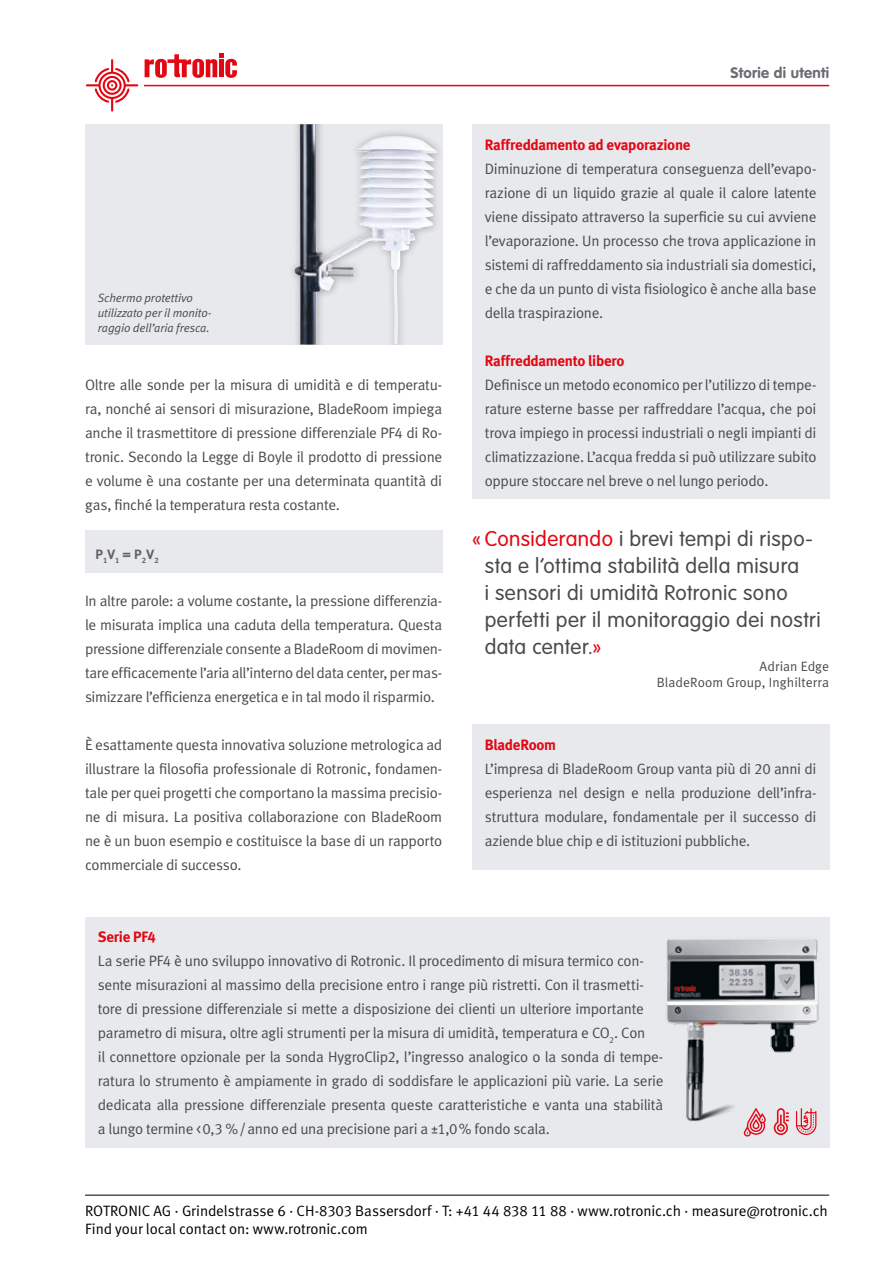
<style>
.page{position:relative;width:893px;height:1263px;background:#fff}
.page>*{position:absolute;margin:0;border:0;box-sizing:border-box;transform-origin:0 0}
.t1{font:300 21px "VAG Rounded LT";letter-spacing:.02em;color:#4a4a49}
.t2{font:15px/24px "Meta Normal LF";letter-spacing:-.02em;color:#4a4a49;text-align:justify}
.t3{font:15px/18px "Meta Normal LF";letter-spacing:-.005em;color:#000}
.t4{font:15px "Meta Bold LF";letter-spacing:-.015em;color:#e30613}
.t5{font:700 15px "VAG Rounded";letter-spacing:.02em;color:#696c71}
.t6{font:13.5px/16.5px "Meta Normal LF";letter-spacing:.005em;color:#4a4a49;text-align:right}
.t7{font:13.5px "Meta Bold LF";color:#646363}
.t8{font:italic 12px/15px "Meta Normal LF";letter-spacing:-.005em;color:#4a4a49}
.s1{color:#e30613}
</style>
<div class="page">
<hr style="left:144px;top:85px;width:685px;height:1px;background:#e30613">
<svg style="left:86px;top:59px;width:52px;height:53px"></svg>
<svg style="left:145px;top:53px;width:92px;height:25px"></svg>
<div style="left:472px;top:724px;width:357px;height:146px;background:#e7e9ec"></div>
<div style="left:472px;top:124px;width:357px;height:375px;background:#e7e9ec"></div>
<div style="left:85px;top:124px;width:357px;height:220px;background:#e7e9ec"></div>
<div style="left:288px;top:124px;width:154px;height:220px;background:#000;opacity:.3"></div>
<img style="left:294px;top:124px;width:61px;height:220px">
<div style="left:85px;top:530px;width:357px;height:43px;background:#e7e9ec"></div>
<div style="left:85px;top:917px;width:744px;height:230px;background:#e7e9ec"></div>
<svg style="left:744px;top:1131px;width:20px;height:5px"></svg>
<svg style="left:774px;top:1131px;width:14px;height:4px"></svg>
<svg style="left:798px;top:1131px;width:17px;height:4px"></svg>
<img style="left:666px;top:938px;width:153px;height:193px">
<hr style="left:85px;top:1195px;width:744px;height:1px;background:#000">
<p class="t8" style="left:98px;top:290px;width:116px">Schermo protettivo utilizzato per il monito&shy;raggio dell’aria fresca.</p>
<p class="t2" style="left:85px;top:373px;width:359px">Oltre alle sonde per la misura di umidità e di temperatu&shy;ra, nonché ai sensori di misurazione, BladeRoom impiega anche il trasmettitore di pressione differenziale PF4 di Ro&shy;tronic. Secondo la Legge di Boyle il prodotto di pressione e volume è una costante per una determinata quantità di gas, finché la temperatura resta costante.</p>
<p class="t7" style="left:95px;top:545px;width:65px">P<sub>1</sub>V<sub>1</sub> = P<sub>2</sub>V<sub>2</sub></p>
<p class="t2" style="left:85px;top:589px;width:359px">In altre parole: a volume costante, la pressione differenzia&shy;le misurata implica una caduta della temperatura. Questa pressione differenziale consente a BladeRoom di movimen&shy;tare efficacemente l’aria all’interno del data center, per mas&shy;simizzare l’efficienza energetica e in tal modo il risparmio.</p>
<p class="t2" style="left:85px;top:733px;width:359px">È esattamente questa innovativa soluzione metrologica ad illustrare la filosofia professionale di Rotronic, fondamen&shy;tale per quei progetti che comportano la massima precisio&shy;ne di misura. La positiva collaborazione con BladeRoom ne è un buon esempio e costituisce la base di un rapporto commerciale di successo.</p>
<p class="t5" style="left:730px;top:64px;width:100px">Storie di utenti</p>
<p class="t4" style="left:485px;top:135px;width:207px">Raffreddamento ad evaporazione</p>
<p class="t2" style="left:485px;top:157px;width:333px">Diminuzione di temperatura conseguenza dell’evapo&shy;razione di un liquido grazie al quale il calore latente viene dissipato attraverso la superficie su cui avviene l’evaporazione. Un processo che trova applicazione in sistemi di raffreddamento sia industriali sia domestici, e che da un punto di vista fisiologico è anche alla base della traspirazione.</p>
<p class="t4" style="left:485px;top:351px;width:141px">Raffreddamento libero</p>
<p class="t2" style="left:485px;top:373px;width:333px">Definisce un metodo economico per l’utilizzo di tempe&shy;rature esterne basse per raffreddare l’acqua, che poi trova impiego in processi industriali o negli impianti di climatizzazione. L’acqua fredda si può utilizzare subito oppure stoccare nel breve o nel lungo periodo.</p>
<h1 class="t1" style="left:472px;top:527px;width:342px"><span class="s1">« Considerando</span> i brevi tempi di rispo-</h1>
<h1 class="t1" style="left:485px;top:554px;width:316px">sta e l’ottima stabilità della misura</h1>
<h1 class="t1" style="left:485px;top:581px;width:304px">i sensori di umidità Rotronic sono</h1>
<h1 class="t1" style="left:472px;top:608px;width:350px">-perfetti per il monitoraggio dei nostri</h1>
<h1 class="t1" style="left:485px;top:635px;width:118px">data center.<span class="s1">»</span></h1>
<p class="t6" style="left:657px;top:658px;width:174px">Adrian Edge<br>BladeRoom Group, Inghilterra</p>
<p class="t4" style="left:485px;top:735px;width:73px">BladeRoom</p>
<p class="t2" style="left:485px;top:757px;width:333px">L’impresa di BladeRoom Group vanta più di 20 anni di esperienza nel design e nella produzione dell’infra&shy;struttura modulare, fondamentale per il successo di aziende blue chip e di istituzioni pubbliche.</p>
<p class="t4" style="left:98px;top:927px;width:60px">Serie PF4</p>
<p class="t2" style="left:98px;top:949px;width:567px;text-align:left">La serie PF4 è uno sviluppo innovativo di Rotronic. Il procedimento di misura termico con&shy;sente misurazioni al massimo della precisione entro i range più ristretti. Con il trasmetti&shy;tore di pressione differenziale si mette a disposizione dei clienti un ulteriore importante parametro di misura, oltre agli strumenti per la misura di umidità, temperatura e CO<sub>2</sub>. Con<br>il connettore opzionale per la sonda HygroClip2, l’ingresso analogico o la sonda di tempe&shy;ratura lo strumento è ampiamente in grado di soddisfare le applicazioni più varie. La serie dedicata alla pressione differenziale presenta queste caratteristiche e vanta una stabilità a lungo termine &lt;0,3 %/anno ed una precisione pari a ±1,0% fondo scala.</p>
<p class="t3" style="left:85px;top:1202px;width:744px">ROTRONIC AG · Grindelstrasse 6 · CH-8303 Bassersdorf · T: +41 44 838 11 88 · www.rotronic.ch · measure@rotronic.ch<br>Find your local contact on: www.rotronic.com</p>
</div>
